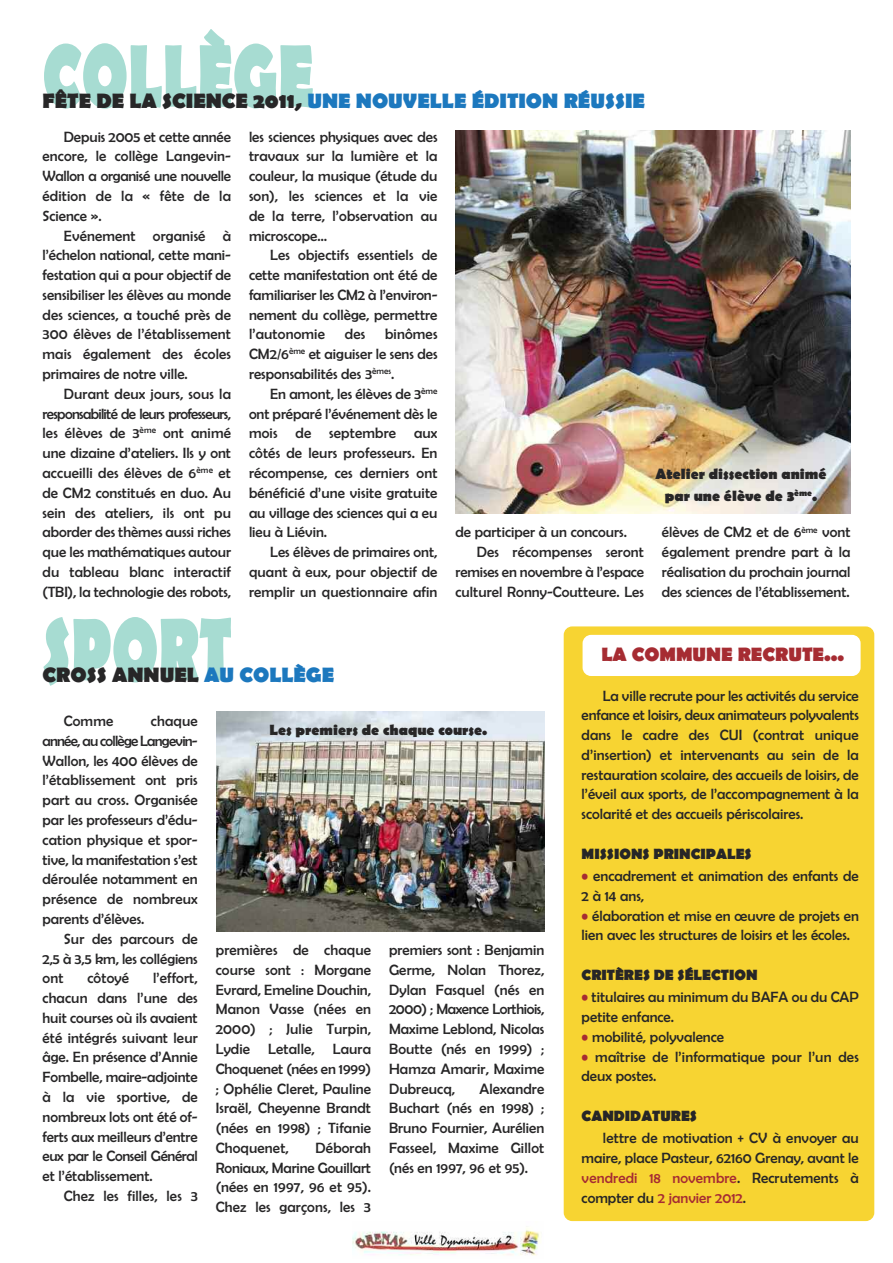
<style>
.page{position:relative;width:893px;height:1263px;background:#fff}
.page>*{position:absolute;margin:0;border:0;box-sizing:border-box;transform-origin:0 0}
.t1{font:700 21px "Berlin Sans FB";color:#1c78be}
.t2{font:700 21px "Berlin Sans FB";color:#272627}
.t3{font:700 19.5px "Berlin Sans FB";color:#a62c32}
.t4{font:15px/19.8px "Berlin Sans FB";color:#272627;text-align:justify}
.t5{font:700 15px/22.4px "Berlin Sans FB";color:#272627;text-align:center}
.s1{color:#272627}
.s2{color:#1c78be}
.s3{color:#a62c32}
</style>
<div class="page">
<img style="left:353px;top:1228px;width:187px;height:28px">
<img style="left:456px;top:130px;width:394px;height:383px">
<svg style="left:44px;top:29px;width:232px;height:80px"></svg>
<div style="left:564px;top:626px;width:310px;height:595px;background:#f7d432;border-radius:9px"></div>
<div style="left:583px;top:635px;width:278px;height:41px;background:#fff;border-radius:9px"></div>
<svg style="left:43px;top:617px;width:188px;height:69px"></svg>
<img style="left:216px;top:712px;width:328px;height:219px">
<h1 class="t1" style="left:43px;top:88px;width:604px"><span class="s1">FÊTE DE LA SCIENCE 2011,</span> UNE NOUVELLE ÉDITION RÉUSSIE</h1>
<p class="t4" style="left:43px;top:127px;width:190px;text-indent:21px">Depuis 2005 et cette année encore, le collège Langevin-Wallon a organisé une nouvelle édition de la « fête de la Science ».</p>
<p class="t4" style="left:43px;top:225px;width:190px;text-indent:21px">Evénement organisé à l’échelon national, cette mani&shy;festation qui a pour objectif de sensibiliser les élèves au monde des sciences, a touché près de 300 élèves de l’établissement mais également des écoles primaires de notre ville.</p>
<p class="t4" style="left:43px;top:384px;width:190px;text-indent:21px">Durant deux jours, sous la responsabilité de leurs professeurs, les élèves de 3<sup>ème</sup> ont animé une dizaine d’ateliers. Ils y ont accueilli des élèves de 6<sup>ème</sup> et de CM2 constitués en duo. Au sein des ateliers, ils ont pu aborder des thèmes aussi riches que les mathématiques autour du tableau blanc interactif (TBI), la technologie des robots,</p>
<p class="t4" style="left:249px;top:127px;width:190px">les sciences physiques avec des travaux sur la lumière et la couleur, la musique (étude du son), les sciences et la vie de la terre, l’observation au microscope…</p>
<p class="t4" style="left:249px;top:245px;width:190px;text-indent:21px">Les objectifs essentiels de cette manifestation ont été de familiariser les CM2 à l’environ&shy;nement du collège, permettre l’autonomie</p>
<p class="t4" style="left:249px;top:324px;width:190px;text-indent:136px">binômes CM2/6<sup>ème</sup> et aiguiser le sens des responsabilités des 3<sup>èmes</sup>.</p>
<p class="t4" style="left:249px;top:384px;width:190px;text-indent:21px">En amont, les élèves de 3<sup>ème </sup>ont préparé l’événement dès le mois de septembre aux côtés de leurs professeurs. En récompense, ces derniers ont bénéficié d’une visite gratuite au village des sciences qui a eu lieu à Liévin.</p>
<p class="t4" style="left:249px;top:542px;width:190px;text-indent:21px">Les élèves de primaires ont, quant à eux, pour objectif de remplir un questionnaire afin</p>
<p class="t4" style="left:345px;top:324px;width:22px">des</p>
<p class="t4" style="left:455px;top:522px;width:173px">de participer à un concours.</p>
<p class="t4" style="left:477px;top:542px;width:169px">Des récompenses seront</p>
<p class="t4" style="left:455px;top:562px;width:190px">remises en novembre à l’espace</p>
<p class="t4" style="left:455px;top:582px;width:190px">culturel Ronny-Coutteure. Les</p>
<p class="t5" style="left:656px;top:463px;width:172px">Atelier dissection animé par une élève de 3<sup>ème</sup>.</p>
<p class="t4" style="left:662px;top:522px;width:190px">élèves de CM2 et de 6<sup>ème</sup> vont également prendre part à la réalisation du prochain journal des sciences de l’établissement.</p>
<h1 class="t2" style="left:43px;top:662px;width:293px">CROSS ANNUEL <span class="s2">AU COLLÈGE</span></h1>
<p class="t4" style="left:64px;top:711px;width:51px">Comme</p>
<p class="t4" style="left:43px;top:711px;width:157px;text-indent:108px">chaque année, au collège Langevin-Wallon, les 400 élèves de l’établissement ont pris part au cross. Organisée par les professeurs d’édu&shy;cation physique et spor&shy;tive, la manifestation s’est déroulée notamment en présence de nombreux parents d’élèves.</p>
<p class="t4" style="left:43px;top:929px;width:157px;text-indent:21px">Sur des parcours de 2,5 à 3,5 km, les collégiens ont</p>
<p class="t5" style="left:269px;top:718px;width:220px">Les premiers de chaque course.</p>
<p class="t4" style="left:216px;top:940px;width:157px">premières de chaque course sont : Morgane Evrard, Emeline Douchin, Manon Vasse (nées en 2000) ; Julie Turpin, Lydie Letalle, Laura Choquenet (nées en 1999) ; Ophélie Cleret, Pauline Israël, Cheyenne Brandt (nées en 1998) ; Tifanie Choquenet,</p>
<p class="t4" style="left:389px;top:940px;width:157px">premiers sont : Benjamin Germe, Nolan Thorez, Dylan Fasquel (nés en 2000) ; Maxence Lorthiois, Maxime Leblond, Nicolas Boutte (nés en 1999) ; Hamza Amarir, Maxime Dubreucq,</p>
<p class="t4" style="left:43px;top:968px;width:157px;text-indent:111px">l’effort, chacun dans l’une des huit courses où ils avaient été intégrés suivant leur âge. En présence d’Annie Fombelle, maire-adjointe à la vie sportive, de nombreux lots ont été of&shy;ferts aux meilleurs d’entre eux par le Conseil Général et l’établissement.</p>
<p class="t4" style="left:64px;top:1186px;width:135px">Chez les filles, les 3</p>
<p class="t4" style="left:87px;top:968px;width:43px">côtoyé</p>
<p class="t4" style="left:389px;top:1078px;width:157px;text-indent:90px">Alexandre Buchart (nés en 1998) ; Bruno Fournier, Aurélien Fasseel, Maxime Gillot (nés en 1997, 96 et 95).</p>
<p class="t4" style="left:216px;top:1138px;width:157px;text-indent:100px">Déborah Roniaux, Marine Gouillart (nées en 1997, 96 et 95).<br>Chez les garçons, les 3</p>
<h2 class="t3" style="left:601px;top:643px;width:244px">LA COMMUNE RECRUTE...</h2>
<p class="t4" style="left:582px;top:685px;width:279px;text-indent:21px">La ville recrute pour les activités du service enfance et loisirs, deux animateurs polyvalents dans le cadre des CUI (contrat unique d’insertion) et intervenants au sein de la restauration scolaire, des accueils de loisirs, de l’éveil aux sports, de l’accompagnement à la scolarité et des accueils périscolaires.</p>
<p class="t5" style="left:582px;top:843px;width:172px">MISSIONS PRINCIPALES</p>
<p class="t4" style="left:582px;top:866px;width:279px"><span class="s3">•</span> encadrement et animation des enfants de<br>2 à 14 ans,</p>
<p class="t4" style="left:582px;top:905px;width:279px"><span class="s3">•</span> élaboration et mise en œuvre de projets en lien avec les structures de loisirs et les écoles.</p>
<p class="t5" style="left:582px;top:964px;width:177px">CRITÈRES DE SÉLECTION</p>
<p class="t4" style="left:582px;top:987px;width:279px"><span class="s3">•</span> titulaires au minimum du BAFA ou du CAP petite enfance.</p>
<p class="t4" style="left:582px;top:1027px;width:144px"><span class="s3">•</span> mobilité, polyvalence</p>
<p class="t4" style="left:582px;top:1046px;width:279px"><span class="s3">•</span> maîtrise de l’informatique pour l’un des deux postes.</p>
<p class="t5" style="left:582px;top:1105px;width:117px">CANDIDATURES</p>
<p class="t4" style="left:582px;top:1128px;width:279px;text-indent:21px">lettre de motivation + CV à envoyer au maire, place Pasteur, 62160 Grenay, avant le <span class="s3">vendredi 18 novembre</span>. Recrutements à compter du <span class="s3">2 janvier 2012</span>.</p>
</div>
